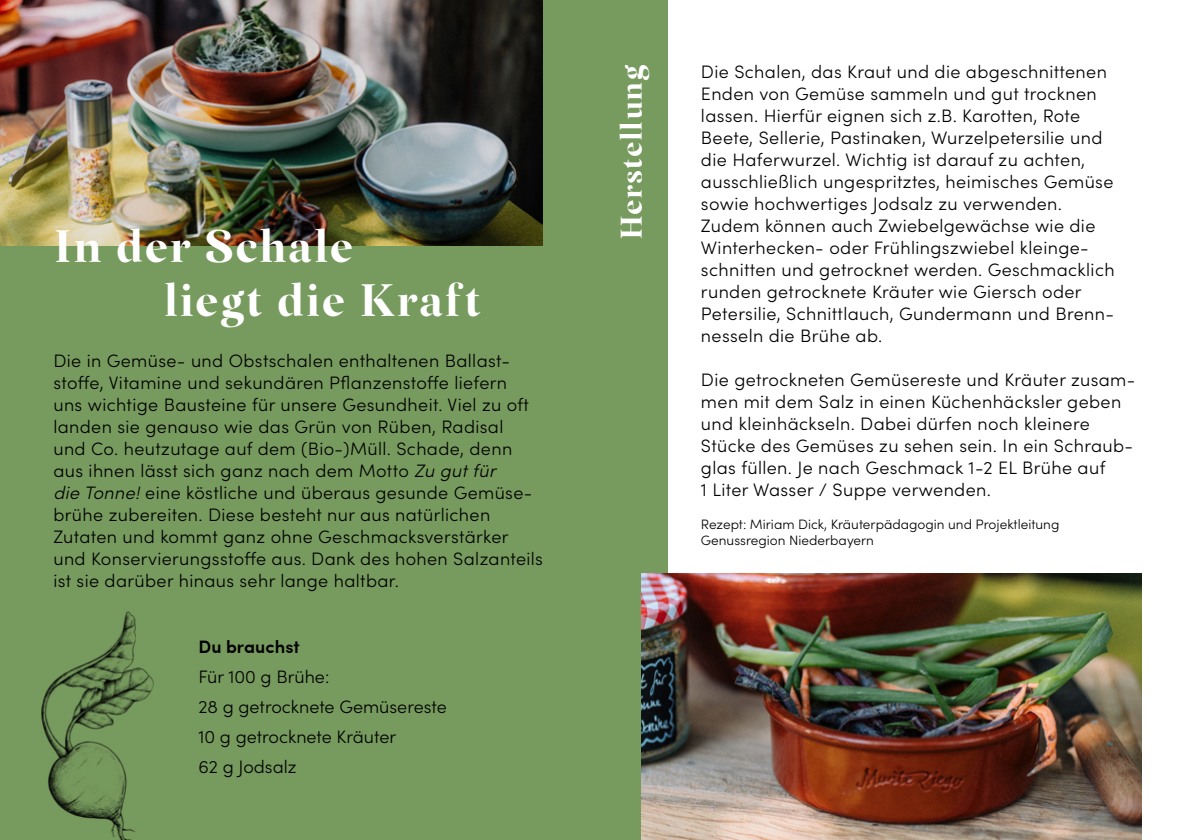
<style>
.page{position:relative;width:1191px;height:840px;background:#fff}
.page>*{position:absolute;margin:0;border:0;box-sizing:border-box;transform-origin:0 0}
.t1{font:700 45.4px/54.6px "Margaret";letter-spacing:.02em;color:#fff}
.t2{font:700 30px "Margaret";letter-spacing:.02em;color:#fff}
.t3{font:300 18px/22px "Sofia Pro";letter-spacing:.02em;color:#000}
.t4{font:300 18px/30px "Sofia Pro";color:#000}
.t5{font:600 18px "Sofia Pro";color:#000}
.t6{font:300 13.6px/16.4px "Sofia Pro";color:#000}
.s1{font-style:italic}
</style>
<div class="page">
<div style="left:0;top:0;width:667px;height:839px;background:#779a5e"></div>
<img style="left:0;top:0;width:542px;height:246px">
<img style="left:642px;top:573px;width:499px;height:266px">
<img style="left:41px;top:611px;width:113px;height:228px">
<h1 class="t1" style="left:164px;top:220px;width:320px;text-indent:-110px">In der Schale<br>liegt die Kraft</h1>
<p class="t3" style="left:53px;top:348px;width:491px">Die in Gemüse- und Obstschalen enthaltenen Ballast&shy;stoffe, Vitamine und sekundären Pflanzenstoffe liefern<br>uns wichtige Bausteine für unsere Gesundheit. Viel zu oft landen sie genauso wie das Grün von Rüben, Radisal<br>und Co. heutzutage auf dem (Bio-)Müll. Schade, denn aus ihnen lässt sich ganz nach dem Motto <span class="s1">Zu gut für<br>die Tonne!</span> eine köstliche und überaus gesunde Gemüse&shy;brühe zubereiten. Diese besteht nur aus natürlichen Zutaten und kommt ganz ohne Geschmacksverstärker und Konservierungsstoffe aus. Dank des hohen Salzanteils ist sie darüber hinaus sehr lange haltbar.</p>
<p class="t5" style="left:198px;top:632px;width:103px">Du brauchst</p>
<p class="t4" style="left:198px;top:660px;width:250px">Für 100 g Brühe:<br>28 g getrocknete Gemüsereste<br>10 g getrocknete Kräuter<br>62 g Jodsalz</p>
<h2 class="t2" style="left:613px;top:240px;width:177px;rotate:-90deg">Herstellung</h2>
<p class="t3" style="left:701px;top:59px;width:415px">Die Schalen, das Kraut und die abgeschnittenen Enden von Gemüse sammeln und gut trocknen lassen. Hierfür eignen sich z.B. Karotten, Rote Beete, Sellerie, Pastinaken, Wurzelpetersilie und die Haferwurzel. Wichtig ist darauf zu achten, ausschließlich ungespritztes, heimisches Gemüse sowie hochwertiges Jodsalz zu verwenden.<br>Zudem können auch Zwiebelgewächse wie die Winterhecken- oder Frühlingszwiebel kleinge&shy;schnitten und getrocknet werden. Geschmacklich runden getrocknete Kräuter wie Giersch oder Petersilie, Schnittlauch, Gundermann und Brenn&shy;nesseln die Brühe ab.</p>
<p class="t3" style="left:701px;top:367px;width:436px">Die getrockneten Gemüsereste und Kräuter zusam&shy;men mit dem Salz in einen Küchenhäcksler geben und kleinhäckseln. Dabei dürfen noch kleinere Stücke des Gemüses zu sehen sein. In ein Schraub&shy;glas füllen. Je nach Geschmack 1-2 EL Brühe auf<br>1 Liter Wasser / Suppe verwenden.</p>
<p class="t6" style="left:701px;top:514px;width:360px">Rezept: Miriam Dick, Kräuterpädagogin und Projektleitung<br>Genussregion Niederbayern</p>
</div>
